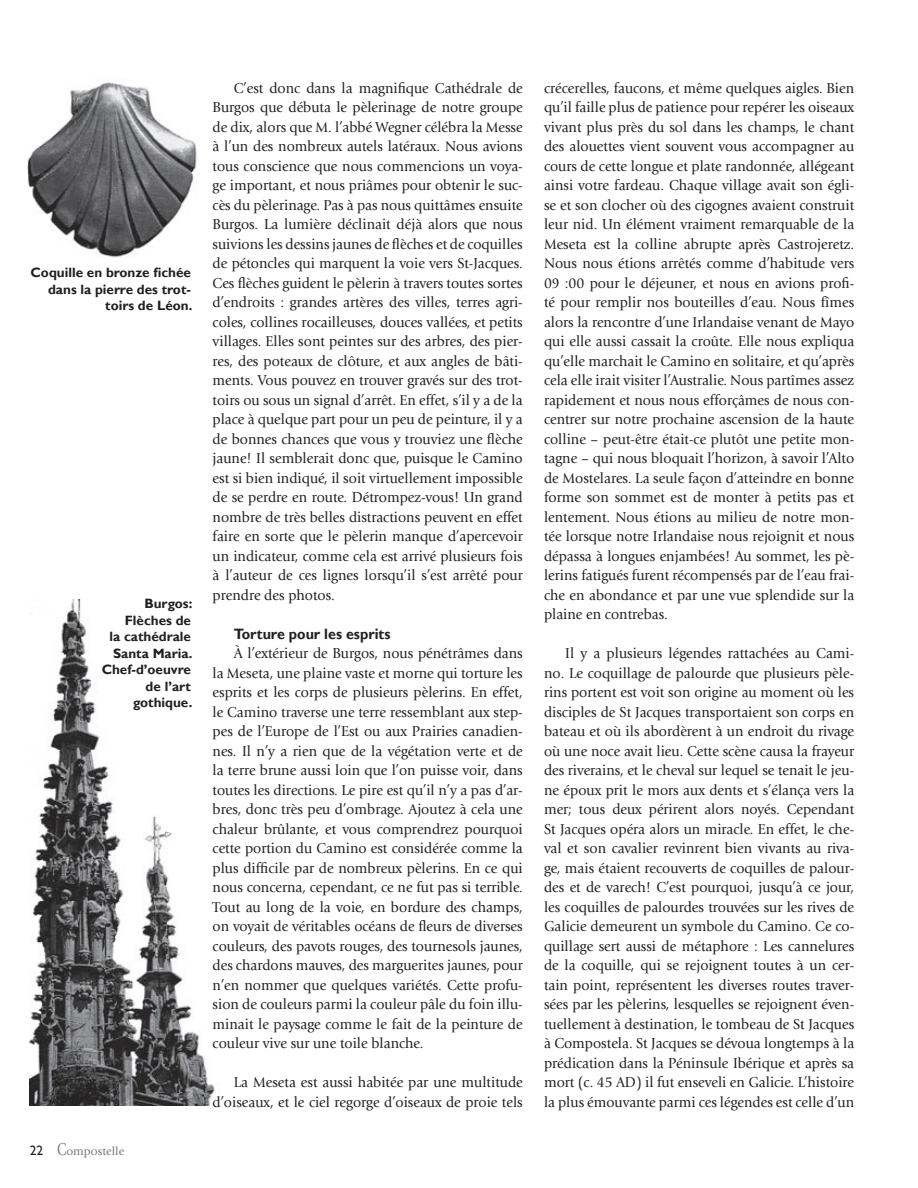
<style>
.page{position:relative;width:918px;height:1188px;background:#fff}
.page>*{position:absolute;margin:0;border:0;box-sizing:border-box;transform-origin:0 0}
.Text{font:15px/19.5px "Giovanni Std";color:#231f20;text-align:justify;scale:.95 1}
.Subtitle{font:700 15px "Gill Sans";color:#231f20;scale:.95 1}
.Description{font:700 13.5px/16.5px "Gill Sans";color:#231f20;text-align:right}
.t1{font:12px "Giovanni Std";color:#76787b}
.s1{font-family:"Gill Sans";font-size:13.5px;color:#231f20}
.s2{font-size:18px}
</style>
<div class="page">
<img style="left:26px;top:82px;width:171px;height:176px">
<img style="left:30px;top:599px;width:185px;height:507px">
<p class="Description" style="left:31px;top:265px;width:163px">Coquille en bronze fichée dans la pierre des trot&shy;toirs de Léon.</p>
<p class="Description" style="left:144px;top:596px;width:49px">Burgos:</p>
<p class="Description" style="left:125px;top:612px;width:68px">Flèches de</p>
<p class="Description" style="left:110px;top:629px;width:83px">la cathédrale</p>
<p class="Description" style="left:113px;top:645px;width:81px">Santa Maria.</p>
<p class="Description" style="left:102px;top:662px;width:91px">Chef-d’oeuvre</p>
<p class="Description" style="left:146px;top:678px;width:47px">de l’art</p>
<p class="Description" style="left:133px;top:695px;width:61px">gothique.</p>
<p class="t1" style="left:30px;top:1144px;width:96px"><span class="s1">22</span> <span class="s2">C</span>ompostelle</p>
<p class="Text" style="left:213px;top:78px;width:328px;text-indent:21px">C’est donc dans la magnifique Cathédrale de Burgos que débuta le pèlerinage de notre groupe de dix, alors que M. l’abbé Wegner célébra la Messe à l’un des nombreux autels latéraux. Nous avions tous conscience que nous commencions un voya&shy;ge important, et nous priâmes pour obtenir le suc&shy;cès du pèlerinage. Pas à pas nous quittâmes ensuite Burgos. La lumière déclinait déjà alors que nous suivions les dessins jaunes de flèches et de coquilles de pétoncles qui marquent la voie vers St-Jacques.<br>Ces flèches guident le pèlerin à travers toutes sortes d’endroits : grandes artères des villes, terres agri&shy;coles, collines rocailleuses, douces vallées, et petits villages. Elles sont peintes sur des arbres, des pier&shy;res, des poteaux de clôture, et aux angles de bâti&shy;ments. Vous pouvez en trouver gravés sur des trot&shy;toirs ou sous un signal d’arrêt. En effet, s’il y a de la place à quelque part pour un peu de peinture, il y a de bonnes chances que vous y trouviez une flèche jaune! Il semblerait donc que, puisque le Camino est si bien indiqué, il soit virtuellement impossible de se perdre en route. Détrompez-vous! Un grand nombre de très belles distractions peuvent en effet faire en sorte que le pèlerin manque d’apercevoir un indicateur, comme cela est arrivé plusieurs fois à l’auteur de ces lignes lorsqu’il s’est arrêté pour prendre des photos.</p>
<p class="Subtitle" style="left:234px;top:625px;width:166px">Torture pour les esprits</p>
<p class="Text" style="left:213px;top:644px;width:328px;text-indent:21px">À l’extérieur de Burgos, nous pénétrâmes dans la Meseta, une plaine vaste et morne qui torture les esprits et les corps de plusieurs pèlerins. En effet, le Camino traverse une terre ressemblant aux step&shy;pes de l’Europe de l’Est ou aux Prairies canadien&shy;nes. Il n’y a rien que de la végétation verte et de la terre brune aussi loin que l’on puisse voir, dans toutes les directions. Le pire est qu’il n’y a pas d’ar&shy;bres, donc très peu d’ombrage. Ajoutez à cela une chaleur brûlante, et vous comprendrez pourquoi cette portion du Camino est considérée comme la plus difficile par de nombreux pèlerins. En ce qui nous concerna, cependant, ce ne fut pas si terrible.<br>Tout au long de la voie, en bordure des champs, on voyait de véritables océans de fleurs de diverses couleurs, des pavots rouges, des tournesols jaunes, des chardons mauves, des marguerites jaunes, pour n’en nommer que quelques variétés. Cette profu&shy;sion de couleurs parmi la couleur pâle du foin illu&shy;minait le paysage comme le fait de la peinture de couleur vive sur une toile blanche.</p>
<p class="Text" style="left:213px;top:1073px;width:328px;text-align:right">La Meseta est aussi habitée par une multitude d’oiseaux, et le ciel regorge d’oiseaux de proie tels</p>
<p class="Text" style="left:544px;top:78px;width:328px">crécerelles, faucons, et même quelques aigles. Bien qu’il faille plus de patience pour repérer les oiseaux vivant plus près du sol dans les champs, le chant des alouettes vient souvent vous accompagner au cours de cette longue et plate randonnée, allégeant ainsi votre fardeau. Chaque village avait son égli&shy;se et son clocher où des cigognes avaient construit leur nid. Un élément vraiment remarquable de la Meseta est la colline abrupte après Castrojeretz.<br>Nous nous étions arrêtés comme d’habitude vers 09 :00 pour le déjeuner, et nous en avions profi&shy;té pour remplir nos bouteilles d’eau. Nous fîmes alors la rencontre d’une Irlandaise venant de Mayo qui elle aussi cassait la croûte. Elle nous expliqua qu’elle marchait le Camino en solitaire, et qu’après cela elle irait visiter l’Australie. Nous partîmes assez rapidement et nous nous efforçâmes de nous con&shy;centrer sur notre prochaine ascension de la haute colline – peut-être était-ce plutôt une petite mon&shy;tagne – qui nous bloquait l’horizon, à savoir l’Alto de Mostelares. La seule façon d’atteindre en bonne forme son sommet est de monter à petits pas et lentement. Nous étions au milieu de notre mon&shy;tée lorsque notre Irlandaise nous rejoignit et nous dépassa à longues enjambées! Au sommet, les pè&shy;lerins fatigués furent récompensés par de l’eau frai&shy;che en abondance et par une vue splendide sur la plaine en contrebas.</p>
<p class="Text" style="left:544px;top:644px;width:328px;text-indent:21px">Il y a plusieurs légendes rattachées au Cami&shy;no. Le coquillage de palourde que plusieurs pèle&shy;rins portent est voit son origine au moment où les disciples de St Jacques transportaient son corps en bateau et où ils abordèrent à un endroit du rivage où une noce avait lieu. Cette scène causa la frayeur des riverains, et le cheval sur lequel se tenait le jeu&shy;ne époux prit le mors aux dents et s’élança vers la mer; tous deux périrent alors noyés. Cependant St Jacques opéra alors un miracle. En effet, le che&shy;val et son cavalier revinrent bien vivants au riva&shy;ge, mais étaient recouverts de coquilles de palour&shy;des et de varech! C’est pourquoi, jusqu’à ce jour, les coquilles de palourdes trouvées sur les rives de Galicie demeurent un symbole du Camino. Ce co&shy;quillage sert aussi de métaphore : Les cannelures de la coquille, qui se rejoignent toutes à un cer&shy;tain point, représentent les diverses routes traver&shy;sées par les pèlerins, lesquelles se rejoignent éven&shy;tuellement à destination, le tombeau de St Jacques à Compostela. St Jacques se dévoua longtemps à la prédication dans la Péninsule Ibérique et après sa mort (c. 45 AD) il fut enseveli en Galicie. L’histoire la plus émouvante parmi ces légendes est celle d’un</p>
</div>
